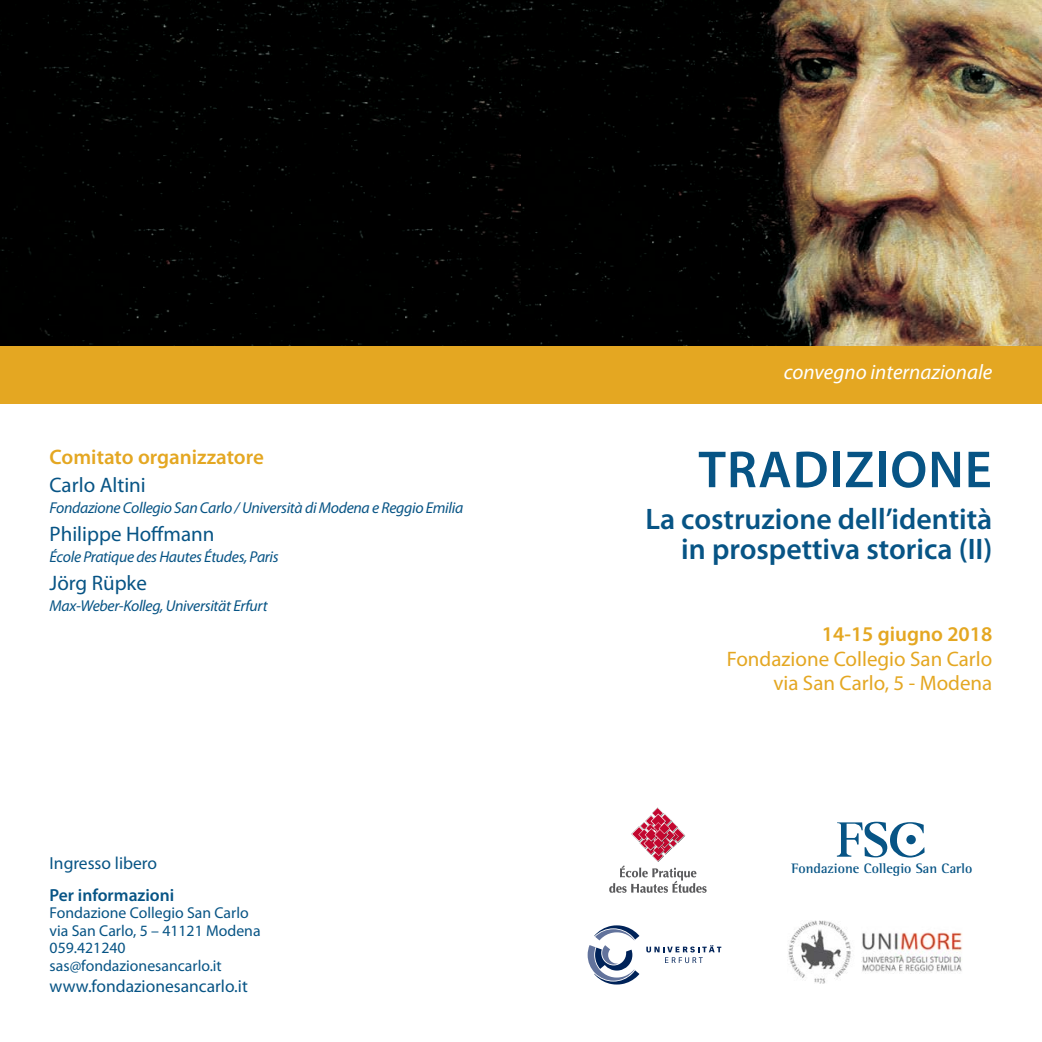
<style>
.page{position:relative;width:1042px;height:1042px;background:#fff}
.page>*{position:absolute;margin:0;border:0;box-sizing:border-box;transform-origin:0 0}
.t1{font:600 52.5px "Myriad Pro";letter-spacing:.02em;color:#075485}
.t2{font:600 29.75px "Myriad Pro";color:#075485}
.t3{font:21px "Myriad Pro";color:#e4a722}
.t4{font:600 21px "Myriad Pro";color:#e4a722}
.t5{font:21px "Myriad Pro";color:#075485}
.t6{font:italic 21px "Myriad Pro";color:#fff}
.t7{font:17.5px "Myriad Pro";color:#075485}
.t8{font:600 17.5px "Myriad Pro";color:#075485}
.t9{font:italic 15.75px "Myriad Pro";letter-spacing:-.02em;color:#075485}
.t10{font:15.75px "Myriad Pro";color:#075485}
.t11{font:700 14px "Rotis Semi Serif Std";color:#075485}
</style>
<div class="page">
<img style="left:0;top:0;width:1042px;height:346px">
<img style="left:609px;top:807px;width:98px;height:86px">
<svg style="left:587px;top:925px;width:52px;height:59px"></svg>
<svg style="left:646px;top:945px;width:75px;height:18px"></svg>
<svg style="left:837px;top:821px;width:87px;height:36px"></svg>
<div style="left:906px;top:835px;width:10px;height:9px;background:#075485;border-radius:50%"></div>
<div style="left:0;top:346px;width:1042px;height:58px;background:#e4a722"></div>
<img style="left:788px;top:920px;width:174px;height:64px">
<p class="t4" style="left:50px;top:443px;width:216px">Comitato organizzatore</p>
<p class="t5" style="left:50px;top:471px;width:98px">Carlo Altini</p>
<p class="t9" style="left:50px;top:497px;width:415px">Fondazione Collegio San Carlo / Università di Modena e Reggio Emilia</p>
<p class="t5" style="left:50px;top:520px;width:166px">Philippe Hoffmann</p>
<p class="t9" style="left:50px;top:546px;width:231px">École Pratique des Hautes Études, Paris</p>
<p class="t5" style="left:50px;top:569px;width:99px">Jörg Rüpke</p>
<p class="t9" style="left:50px;top:595px;width:219px">Max-Weber-Kolleg, Universität Erfurt</p>
<p class="t7" style="left:50px;top:852px;width:109px">Ingresso libero</p>
<p class="t8" style="left:50px;top:883px;width:126px">Per informazioni</p>
<p class="t10" style="left:50px;top:903px;width:201px">Fondazione Collegio San Carlo</p>
<p class="t10" style="left:50px;top:920px;width:212px">via San Carlo, 5 – 41121 Modena</p>
<p class="t10" style="left:50px;top:938px;width:77px">059.421240</p>
<p class="t10" style="left:50px;top:955px;width:174px">sas@fondazionesancarlo.it</p>
<p class="t7" style="left:50px;top:975px;width:200px">www.fondazionesancarlo.it</p>
<p class="t6" style="left:784px;top:359px;width:210px">convegno internazionale</p>
<p class="t1" style="left:698px;top:436px;width:295px">TRADIZIONE</p>
<p class="t2" style="left:645px;top:500px;width:348px">La costruzione dell’identità</p>
<p class="t2" style="left:681px;top:530px;width:313px">in prospettiva storica (II)</p>
<p class="t4" style="left:822px;top:621px;width:172px">14-15 giugno 2018</p>
<p class="t3" style="left:727px;top:646px;width:267px">Fondazione Collegio San Carlo</p>
<p class="t3" style="left:773px;top:670px;width:220px">via San Carlo, 5 - Modena</p>
<p class="t11" style="left:791px;top:860px;width:182px">Fondazione Collegio San Carlo</p>
</div>
